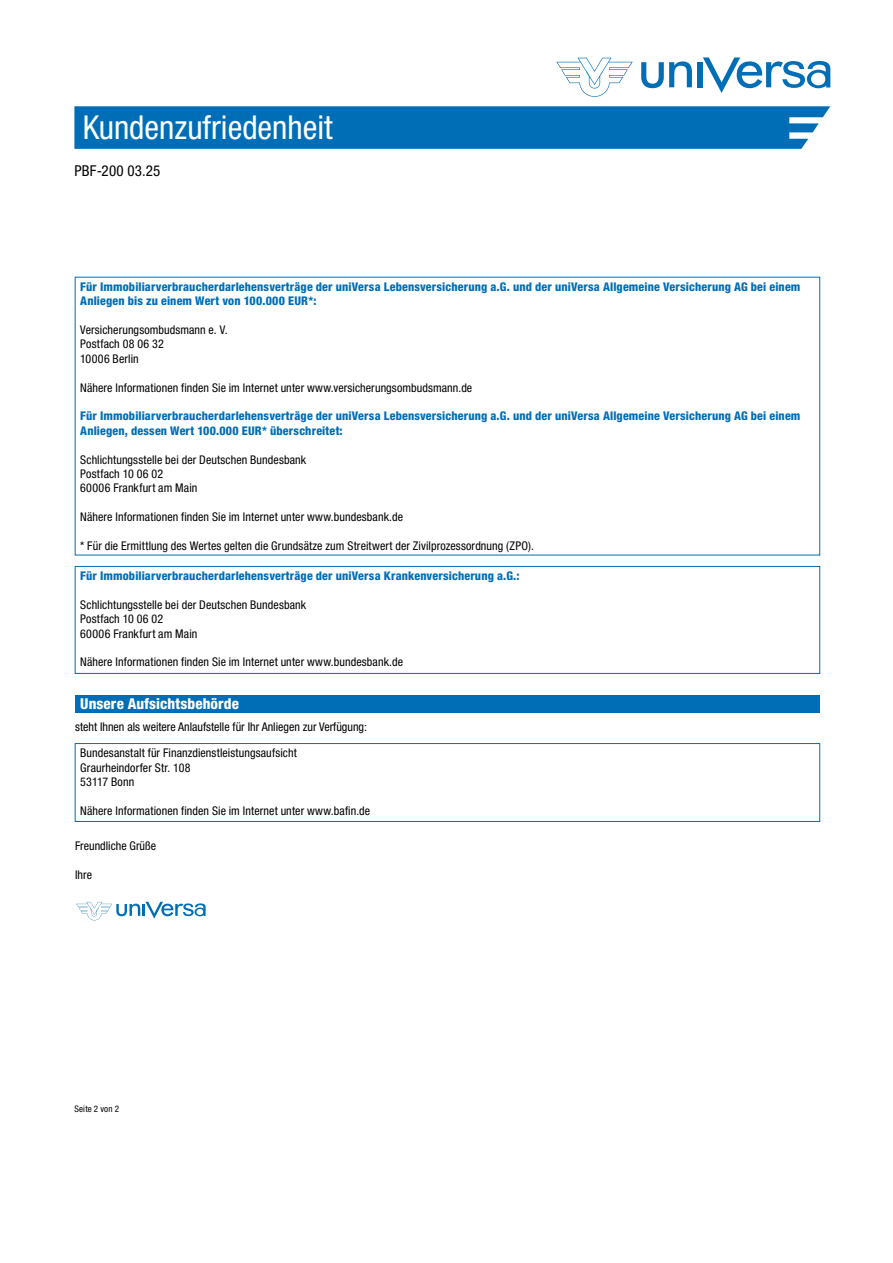
<style>
.page{position:relative;width:893px;height:1263px;background:#fff}
.page>*{position:absolute;margin:0;border:0;box-sizing:border-box;transform-origin:0 0}
.t1{font:condensed 33px "Helvetica Neue LT Std";color:#fff}
.t2{font:800 condensed 15px "Helvetica Neue LT Std";letter-spacing:.005em;color:#fff}
.t3{font:condensed 15px "Helvetica Neue LT Std";letter-spacing:.015em;color:#000}
.t4{font:condensed 12px/14.4px "Helvetica Neue LT Std";letter-spacing:.005em;color:#000}
.t5{font:800 condensed 12px/14.4px "Helvetica Neue LT Std";letter-spacing:.015em;color:#006eb7}
.t6{font:condensed 9px "Helvetica Neue LT Std";letter-spacing:.02em;color:#000}
</style>
<div class="page">
<svg style="left:74px;top:106px;width:756px;height:43px;background:#0a73b9"></svg>
<svg style="left:641px;top:61px;width:51px;height:27px"></svg>
<div style="left:697px;top:62px;width:5px;height:25px;background:#006eb7"></div>
<svg style="left:703px;top:57px;width:127px;height:36px"></svg>
<svg style="left:556px;top:58px;width:77px;height:39px"></svg>
<div style="left:75px;top:566px;width:745px;height:108px;border:1px solid #006eb7"></div>
<div style="left:76px;top:695px;width:744px;height:17px;background:#006eb7"></div>
<div style="left:75px;top:743px;width:745px;height:79px;border:1px solid #006eb7"></div>
<svg style="left:76px;top:902px;width:130px;height:18px"></svg>
<h1 class="t1" style="left:83px;top:109px;width:251px">Kundenzufriedenheit</h1>
<p class="t3" style="left:74px;top:162px;width:87px">PBF-200 03.25</p>
<p class="t5" style="left:80px;top:279px;width:722px">Für Immobiliarverbraucherdarlehensverträge der uniVersa Lebensversicherung a.G. und der uniVersa Allgemeine Versicherung AG bei einem<br>Anliegen bis zu einem Wert von 100.000 EUR*:</p>
<p class="t4" style="left:80px;top:322px;width:149px">Versicherungsombudsmann e. V.<br>Postfach 08 06 32<br>10006 Berlin</p>
<p class="t4" style="left:80px;top:380px;width:394px">Nähere Informationen finden Sie im Internet unter www.versicherungsombudsmann.de</p>
<p class="t5" style="left:80px;top:409px;width:722px">Für Immobiliarverbraucherdarlehensverträge der uniVersa Lebensversicherung a.G. und der uniVersa Allgemeine Versicherung AG bei einem<br>Anliegen, dessen Wert 100.000 EUR* überschreitet:</p>
<p class="t4" style="left:80px;top:452px;width:227px">Schlichtungsstelle bei der Deutschen Bundesbank<br>Postfach 10 06 02<br>60006 Frankfurt am Main</p>
<p class="t4" style="left:80px;top:510px;width:324px">Nähere Informationen finden Sie im Internet unter www.bundesbank.de</p>
<p class="t4" style="left:80px;top:538px;width:455px">* Für die Ermittlung des Wertes gelten die Grundsätze zum Streitwert der Zivilprozessordnung (ZPO).</p>
<p class="t5" style="left:80px;top:568px;width:441px">Für Immobiliarverbraucherdarlehensverträge der uniVersa Krankenversicherung a.G.:</p>
<p class="t4" style="left:80px;top:597px;width:227px">Schlichtungsstelle bei der Deutschen Bundesbank<br>Postfach 10 06 02<br>60006 Frankfurt am Main</p>
<p class="t4" style="left:80px;top:655px;width:324px">Nähere Informationen finden Sie im Internet unter www.bundesbank.de</p>
<p class="t2" style="left:80px;top:694px;width:160px">Unsere Aufsichtsbehörde</p>
<p class="t4" style="left:80px;top:714px;width:288px;line-height:26px;text-indent:-5px">steht Ihnen als weitere Anlaufstelle für Ihr Anliegen zur Verfügung:<br>Bundesanstalt für Finanzdienstleistungsaufsicht</p>
<p class="t4" style="left:80px;top:760px;width:112px">Graurheindorfer Str. 108<br>53117 Bonn</p>
<p class="t4" style="left:80px;top:803px;width:292px">Nähere Informationen finden Sie im Internet unter www.bafin.de</p>
<p class="t4" style="left:75px;top:838px;width:82px">Freundliche Grüße</p>
<p class="t4" style="left:75px;top:867px;width:18px">Ihre</p>
<p class="t6" style="left:74px;top:1104px;width:46px">Seite 2 von 2</p>
</div>
